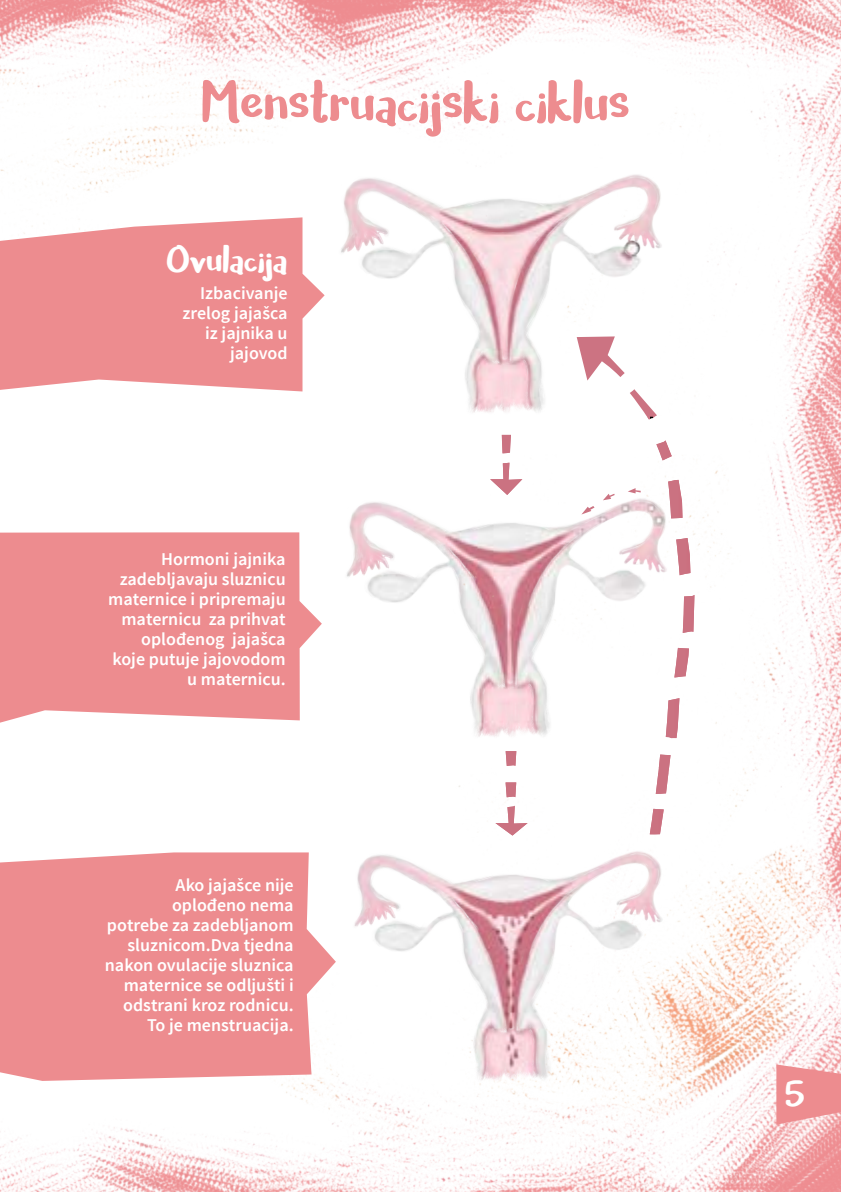
<style>
.page{position:relative;width:841px;height:1192px;background:#fff}
.page>*{position:absolute;margin:0;border:0;box-sizing:border-box;transform-origin:0 0}
.t1{font:62px "Cavorting";color:#ed8c8f}
.t2{font:40px "Cavorting";color:#fff}
.t3{font:38px "Cavorting";color:#fff}
.t4{font:600 18px "Source Sans Pro";color:#fff}
</style>
<div class="page">
<img style="left:0;top:0;width:840px;height:1192px">
<svg style="left:576px;top:336px;width:48px;height:44px"></svg>
<img style="left:193px;top:417px;width:534px;height:38px">
<img style="left:501px;top:435px;width:9px;height:18px">
<img style="left:490px;top:463px;width:32px;height:32px">
<img style="left:505px;top:751px;width:11px;height:15px">
<svg style="left:629px;top:389px;width:27px;height:31px"></svg>
<img style="left:656px;top:440px;width:15px;height:20px">
<img style="left:667px;top:480px;width:15px;height:38px">
<img style="left:676px;top:538px;width:14px;height:37px">
<img style="left:682px;top:595px;width:12px;height:38px">
<img style="left:674px;top:648px;width:14px;height:29px">
<img style="left:665px;top:698px;width:14px;height:40px">
<svg style="left:581px;top:506px;width:13px;height:8px"></svg>
<svg style="left:602px;top:494px;width:12px;height:6px"></svg>
<svg style="left:627px;top:488px;width:13px;height:5px"></svg>
<img style="left:212px;top:768px;width:509px;height:4px">
<svg style="left:655px;top:754px;width:15px;height:18px"></svg>
<svg style="left:0;top:217px;width:324px;height:175px;background:#ef9c9f"></svg>
<svg style="left:0;top:532px;width:322px;height:197px;background:#ef9a9d"></svg>
<div style="left:0;top:852px;width:204px;height:229px;background:#ed8c8f"></div>
<svg style="left:776px;top:1064px;width:64px;height:60px;background:#ee989b"></svg>
<img style="left:204px;top:772px;width:518px;height:346px">
<p class="t1" style="left:202px;top:67px;width:429px">Menstruacijski ciklus</p>
<p class="t2" style="left:166px;top:236px;width:123px">Ovulacija</p>
<p class="t4" style="left:200px;top:281px;width:89px">Izbacivanje</p>
<p class="t4" style="left:182px;top:301px;width:107px">zrelog jajašca</p>
<p class="t4" style="left:205px;top:321px;width:84px">iz jajnika u</p>
<p class="t4" style="left:230px;top:341px;width:59px">jajovod</p>
<p class="t4" style="left:161px;top:547px;width:126px">Hormoni jajnika</p>
<p class="t4" style="left:120px;top:567px;width:167px">zadebljavaju sluznicu</p>
<p class="t4" style="left:108px;top:587px;width:179px">maternice i pripremaju</p>
<p class="t4" style="left:121px;top:607px;width:166px">maternicu za prihvat</p>
<p class="t4" style="left:141px;top:627px;width:146px">oplođenog jajašca</p>
<p class="t4" style="left:112px;top:647px;width:175px">koje putuje jajovodom</p>
<p class="t4" style="left:187px;top:667px;width:100px">u maternicu.</p>
<p class="t4" style="left:175px;top:874px;width:120px">Ako jajašce nije</p>
<p class="t4" style="left:172px;top:894px;width:123px">oplođeno nema</p>
<p class="t4" style="left:107px;top:914px;width:188px">potrebe za zadebljanom</p>
<p class="t4" style="left:127px;top:934px;width:168px">sluznicom.Dva tjedna</p>
<p class="t4" style="left:105px;top:954px;width:190px">nakon ovulacije sluznica</p>
<p class="t4" style="left:124px;top:974px;width:171px">maternice se odljušti i</p>
<p class="t4" style="left:123px;top:994px;width:172px">odstrani kroz rodnicu.</p>
<p class="t4" style="left:147px;top:1014px;width:148px">To je menstruacija.</p>
<p class="t3" style="left:785px;top:1072px;width:21px">5</p>
</div>
